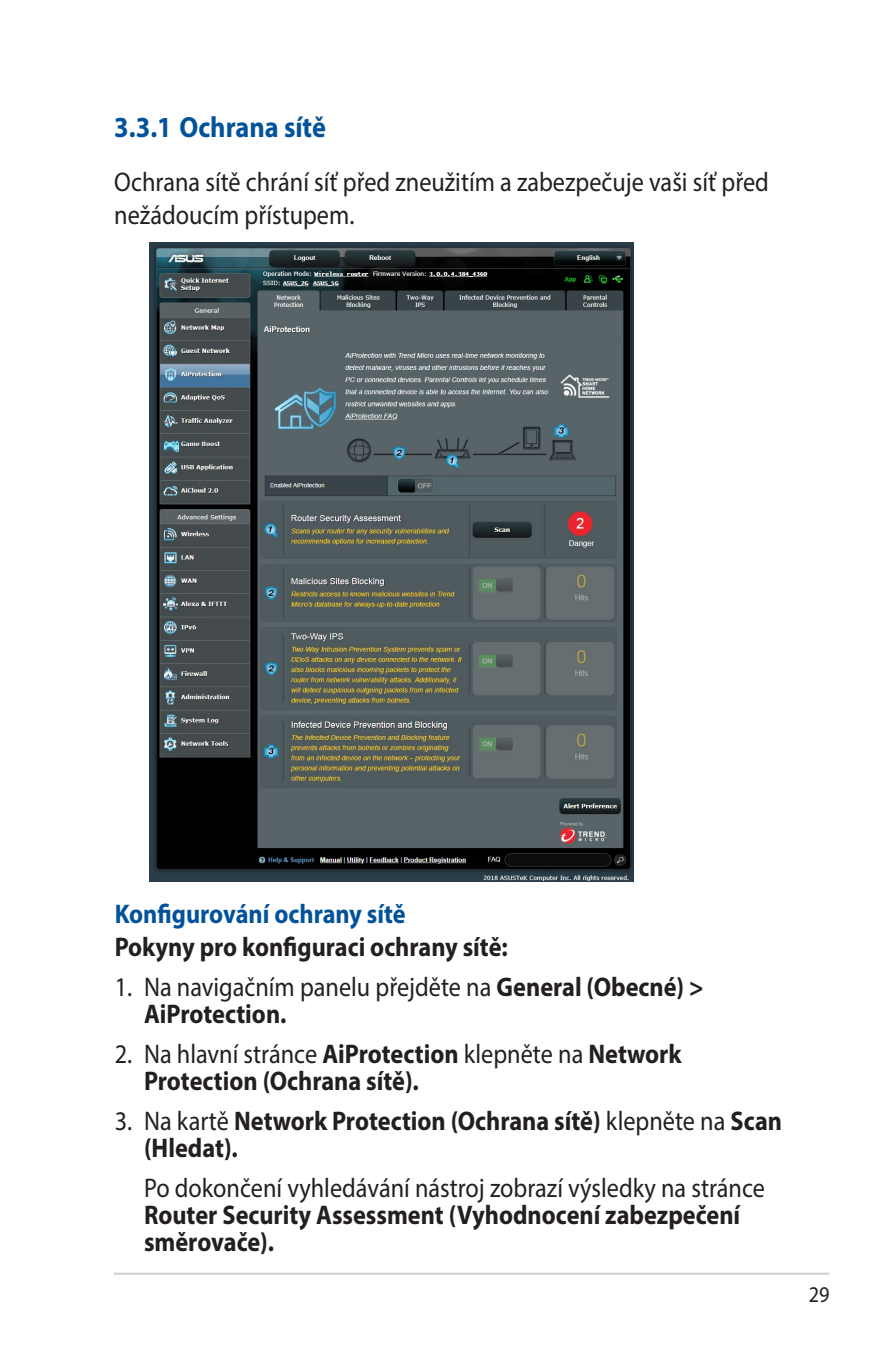
<style>
.page{position:relative;width:893px;height:1346px;background:#fff}
.page>*{position:absolute;margin:0;border:0;box-sizing:border-box;transform-origin:0 0}
.WL_Header_2{font:700 29.25px "Myriad Pro";color:#01529a;scale:.9 1}
.WL_Body_Text_-_List{font:700 27px/27px "Myriad Pro";color:#231f20;scale:.9 1}
.WL_Body_Text{font:27px/32.4px "Myriad Pro";color:#231f20;scale:.9 1}
.WL_Body_Text_-_List-2{font:27px/27px "Myriad Pro";color:#231f20;scale:.9 1}
.WL_Header_3{font:700 27px "Myriad Pro";color:#01529a;scale:.9 1}
.t1{font:22.5px "Myriad Pro";color:#231f20;scale:.9 1}
.s1{font-weight:700}
.s2{font-weight:400}
</style>
<div class="page">
<hr style="left:114px;top:1272px;width:715px;height:3px;background:#d1d2d4">
<img style="left:149px;top:242px;width:485px;height:639px">
<p class="WL_Header_2" style="left:114px;top:108px;width:237px">3.3.1 Ochrana sítě</p>
<p class="WL_Body_Text" style="left:114px;top:166px;width:729px">Ochrana sítě chrání síť před zneužitím a zabezpečuje vaši síť před nežádoucím přístupem.</p>
<p class="WL_Header_3" style="left:115px;top:896px;width:325px">Konfigurování ochrany sítě</p>
<p class="WL_Body_Text_-_List" style="left:115px;top:933px;width:438px">Pokyny pro konfiguraci ochrany sítě:</p>
<p class="WL_Body_Text_-_List-2" style="left:144px;top:973px;width:623px;text-indent:-29px">1. Na navigačním panelu přejděte na <span class="s1">General (Obecné) &gt;<br>AiProtection.</span></p>
<p class="WL_Body_Text_-_List" style="left:144px;top:1039px;width:599px;text-indent:-29px"><span class="s2">2. Na hlavní stránce</span> AiProtection <span class="s2">klepněte na</span> Network<br>Protection (Ochrana sítě).</p>
<p class="WL_Body_Text_-_List" style="left:144px;top:1106px;width:710px;text-indent:-29px"><span class="s2">3. Na kartě</span> Network Protection (Ochrana sítě) <span class="s2">klepněte na</span> Scan (Hledat).</p>
<p class="WL_Body_Text_-_List" style="left:144px;top:1173px;width:691px"><span class="s2">Po dokončení vyhledávání nástroj zobrazí výsledky na stránce<br></span>Router Security Assessment (Vyhodnocení zabezpečení směrovače).</p>
<p class="t1" style="left:809px;top:1281px;width:25px">29</p>
</div>
